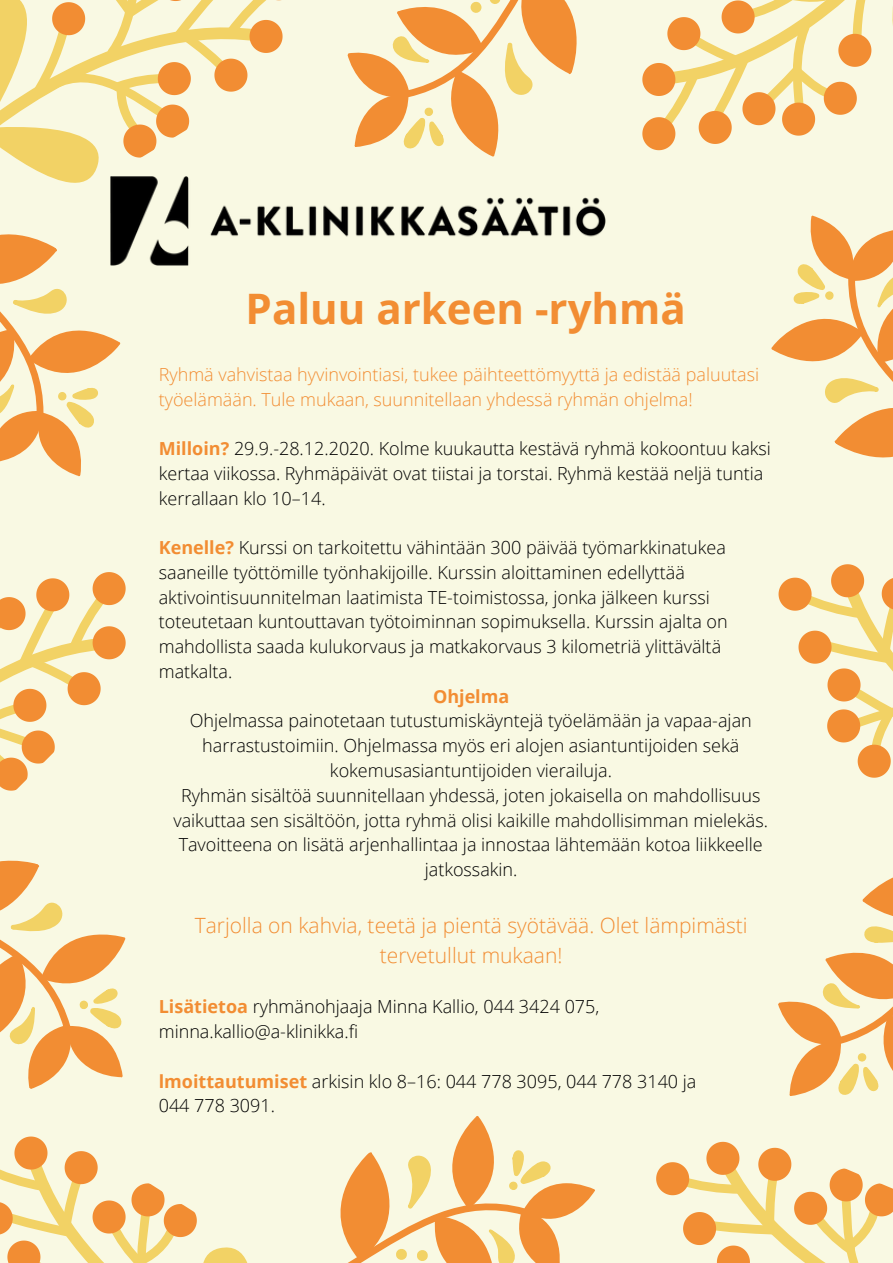
<style>
.page{position:relative;width:893px;height:1263px;background:#f9f9e3}
.page>*{position:absolute;margin:0;border:0;box-sizing:border-box;transform-origin:0 0}
.t1{font:700 42px "Open Sans";color:#f28d33}
.t2{font:300 21px/29.2px "Open Sans";color:#f28d33;text-align:center}
.t3{font:300 18px/24.8px "Open Sans";color:#000}
.t4{font:300 18px/24.8px "Open Sans";color:#f28d33}
.t5{font:700 18px "Open Sans";color:#f28d33}
.s1{font-weight:700;color:#f28d33}
</style>
<div class="page">
<svg style="left:656px;top:1141px;width:237px;height:122px"></svg>
<svg style="left:642px;top:0;width:251px;height:151px"></svg>
<svg style="left:347px;top:0;width:230px;height:157px"></svg>
<svg style="left:771px;top:215px;width:122px;height:243px"></svg>
<svg style="left:778px;top:564px;width:115px;height:532px"></svg>
<svg style="left:0;top:1116px;width:595px;height:147px"></svg>
<svg style="left:0;top:0;width:283px;height:477px"></svg>
<svg style="left:0;top:572px;width:126px;height:517px"></svg>
<img style="left:111px;top:177px;width:495px;height:88px">
<h1 class="t1" style="left:246px;top:279px;width:442px">Paluu arkeen -ryhmä</h1>
<p class="t4" style="left:159px;top:361px;width:602px">Ryhmä vahvistaa hyvinvointiasi, tukee päihteettömyyttä ja edistää paluutasi työelämään. Tule mukaan, suunnitellaan yhdessä ryhmän ohjelma!</p>
<p class="t3" style="left:159px;top:436px;width:614px"><span class="s1">Milloin?</span> 29.9.-28.12.2020. Kolme kuukautta kestävä ryhmä kokoontuu kaksi kertaa viikossa. Ryhmäpäivät ovat tiistai ja torstai. Ryhmä kestää neljä tuntia kerrallaan klo 10–14.</p>
<p class="t3" style="left:159px;top:535px;width:570px"><span class="s1">Kenelle?</span> Kurssi on tarkoitettu vähintään 300 päivää työmarkkinatukea saaneille työttömille työnhakijoille. Kurssin aloittaminen edellyttää aktivointisuunnitelman laatimista TE-toimistossa, jonka jälkeen kurssi toteutetaan kuntouttavan työtoiminnan sopimuksella. Kurssin ajalta on mahdollista saada kulukorvaus ja matkakorvaus 3 kilometriä ylittävältä matkalta.</p>
<p class="t5" style="left:433px;top:683px;width:78px">Ohjelma</p>
<p class="t3" style="left:173px;top:708px;width:596px;text-align:center">Ohjelmassa painotetaan tutustumiskäyntejä työelämään ja vapaa-ajan harrastustoimiin. Ohjelmassa myös eri alojen asiantuntijoiden sekä kokemusasiantuntijoiden vierailuja.<br>Ryhmän sisältöä suunnitellaan yhdessä, joten jokaisella on mahdollisuus vaikuttaa sen sisältöön, jotta ryhmä olisi kaikille mahdollisimman mielekäs.<br>Tavoitteena on lisätä arjenhallintaa ja innostaa lähtemään kotoa liikkeelle jatkossakin.</p>
<p class="t2" style="left:195px;top:911px;width:554px">Tarjolla on kahvia, teetä ja pientä syötävää. Olet lämpimästi tervetullut mukaan!</p>
<p class="t3" style="left:159px;top:994px;width:442px"><span class="s1">Lisätietoa</span> ryhmänohjaaja Minna Kallio, 044 3424 075, minna.kallio@a-klinikka.fi</p>
<p class="t3" style="left:159px;top:1068px;width:539px"><span class="s1">lmoittautumiset</span> arkisin klo 8–16: 044 778 3095, 044 778 3140 ja<br>044 778 3091.</p>
</div>
